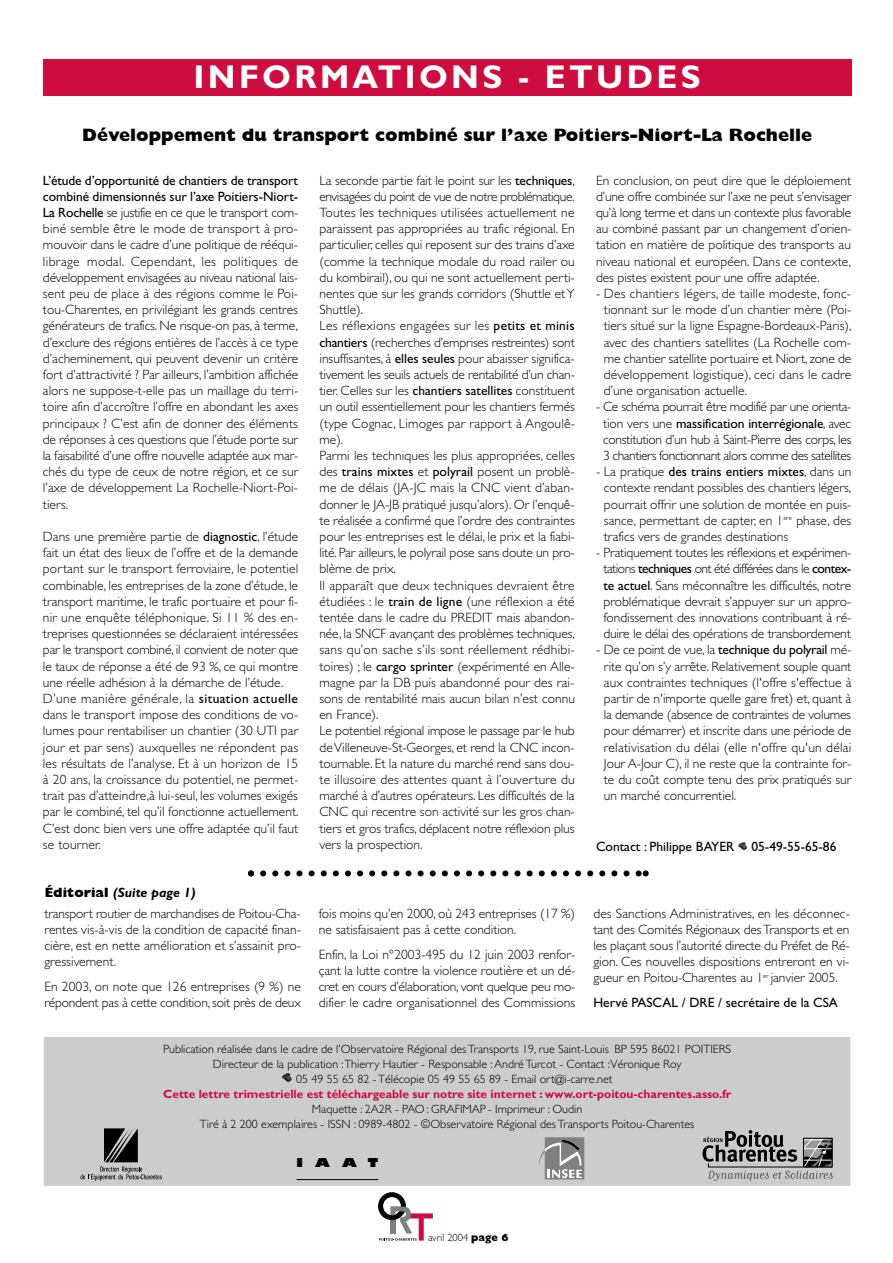
<style>
.page{position:relative;width:893px;height:1263px;background:#fff}
.page>*{position:absolute;margin:0;border:0;box-sizing:border-box;transform-origin:0 0}
.t1{font:700 33px "Gill Sans";letter-spacing:.1em;color:#fff}
.t2{font:800 18px "Gill Sans";color:#000}
.t3{font:300 13.5px/16.2px "Gill Sans";color:#000;text-align:justify}
.t4{font:300 13.5px/16.2px "Gill Sans";letter-spacing:-.025em;color:#000;text-align:center}
.t5{font:13.5px "Gill Sans";color:#000}
.t6{font:300 12px/15px "Gill Sans";color:#000;text-align:center}
.t7{font:800 12px "Gill Sans";color:#000;scale:1.25 1}
.t8{font:300 10.5px "Gill Sans";color:#000}
.s1{font-weight:400}
.s2{font-weight:800}
.s3{font-weight:700;font-style:italic}
.s4{font-weight:700;color:#cd0d40}
</style>
<div class="page">
<svg style="left:378px;top:1192px;width:55px;height:49px"></svg>
<div style="left:43px;top:1037px;width:807px;height:149px;background:#ccc"></div>
<div style="left:43px;top:60px;width:808px;height:36px;background:#cd0d40"></div>
<hr style="left:296px;top:1179px;width:82px;height:1px;background:#000">
<svg style="left:80px;top:1128px;width:82px;height:53px"></svg>
<svg style="left:702px;top:1130px;width:130px;height:51px"></svg>
<div style="left:803px;top:1138px;width:29px;height:29px;border:1px solid #000"></div>
<div style="left:544px;top:1137px;width:40px;height:42px;background:#808080"></div>
<svg style="left:539px;top:1140px;width:43px;height:39px"></svg>
<svg style="left:248px;top:870px;width:400px;height:6px"></svg>
<h1 class="t1" style="left:193px;top:64px;width:508px">INFORMATIONS - ETUDES</h1>
<h2 class="t2" style="left:82px;top:128px;width:731px">Développement du transport combiné sur l’axe Poitiers-Niort-La Rochelle</h2>
<p class="t3" style="left:43px;top:173px;width:257px"><span class="s1">L’étude d’opportunité de chantiers de transport combiné dimensionnés sur l’axe Poitiers-Niort-La Rochelle</span> se justifie en ce que le transport com&shy;biné semble être le mode de transport à pro&shy;mouvoir dans le cadre d’une politique de rééqui&shy;librage modal. Cependant, les politiques de développement envisagées au niveau national lais&shy;sent peu de place à des régions comme le Poi&shy;tou-Charentes, en privilégiant les grands centres générateurs de trafics. Ne risque-on pas, à terme, d’exclure des régions entières de l’accès à ce type d’acheminement, qui peuvent devenir un critère fort d’attractivité ? Par ailleurs, l’ambition affichée alors ne suppose-t-elle pas un maillage du terri&shy;toire afin d’accroître l’offre en abondant les axes principaux ? C’est afin de donner des éléments de réponses à ces questions que l’étude porte sur la faisabilité d’une offre nouvelle adaptée aux mar&shy;chés du type de ceux de notre région, et ce sur l’axe de développement La Rochelle-Niort-Poi&shy;tiers.</p>
<p class="t3" style="left:43px;top:530px;width:257px;text-align:left">Dans une première partie de <span class="s1">diagnostic</span>, l’étude fait un état des lieux de l’offre et de la demande portant sur le transport ferroviaire, le potentiel combinable, les entreprises de la zone d’étude, le transport maritime, le trafic portuaire et pour fi&shy;nir une enquête téléphonique. Si 11 % des en&shy;treprises questionnées se déclaraient intéressées par le transport combiné, il convient de noter que le taux de réponse a été de 93 %, ce qui montre une réelle adhésion à la démarche de l’étude.<br>D’une manière générale, la <span class="s1">situation actuelle </span>dans le transport impose des conditions de vo&shy;lumes pour rentabiliser un chantier (30 UTI par jour et par sens) auxquelles ne répondent pas les résultats de l’analyse. Et à un horizon de 15 à 20 ans, la croissance du potentiel, ne permet&shy;trait pas d’atteindre,à lui-seul, les volumes exigés par le combiné, tel qu’il fonctionne actuellement.<br>C’est donc bien vers une offre adaptée qu’il faut se tourner.</p>
<p class="t3" style="left:44px;top:883px;width:258px;line-height:21px"><span class="s2">Éditorial</span> <span class="s3">(Suite page 1)<br></span>transport routier de marchandises de Poitou-Cha-</p>
<p class="t3" style="left:44px;top:922px;width:258px">rentes vis-à-vis de la condition de capacité finan&shy;cière, est en nette amélioration et s’assainit pro&shy;gressivement.</p>
<p class="t3" style="left:44px;top:980px;width:258px">En 2003, on note que 126 entreprises (9 %) ne répondent pas à cette condition, soit près de deux</p>
<p class="t3" style="left:319px;top:173px;width:257px;text-align:left">La seconde partie fait le point sur les <span class="s1">techniques</span>, envisagées du point de vue de notre problématique.<br>Toutes les techniques utilisées actuellement ne paraissent pas appropriées au trafic régional. En particulier, celles qui reposent sur des trains d’axe (comme la technique modale du road railer ou du kombirail), ou qui ne sont actuellement perti&shy;nentes que sur les grands corridors (Shuttle et Y Shuttle).<br>Les réflexions engagées sur les <span class="s1">petits et minis chantiers</span> (recherches d’emprises restreintes) sont insuffisantes, à <span class="s1">elles seules</span> pour abaisser significa&shy;tivement les seuils actuels de rentabilité d’un chan&shy;tier. Celles sur les <span class="s1">chantiers satellites</span> constituent un outil essentiellement pour les chantiers fermés (type Cognac, Limoges par rapport à Angoulê&shy;me).<br>Parmi les techniques les plus appropriées, celles des <span class="s1">trains mixtes</span> et <span class="s1">polyrail</span> posent un problè&shy;me de délais (JA-JC mais la CNC vient d’aban&shy;donner le JA-JB pratiqué jusqu’alors). Or l’enquê&shy;te réalisée a confirmé que l’ordre des contraintes pour les entreprises est le délai, le prix et la fiabi&shy;lité. Par ailleurs, le polyrail pose sans doute un pro&shy;blème de prix.<br>Il apparaît que deux techniques devraient être étudiées : le <span class="s1">train de ligne</span> (une réflexion a été tentée dans le cadre du PREDIT mais abandon&shy;née, la SNCF avançant des problèmes techniques, sans qu’on sache s’ils sont réellement rédhibi&shy;toires) ; le <span class="s1">cargo sprinter</span> (expérimenté en Alle&shy;magne par la DB puis abandonné pour des rai&shy;sons de rentabilité mais aucun bilan n’est connu en France).<br>Le potentiel régional impose le passage par le hub de Villeneuve-St-Georges, et rend la CNC incon&shy;tournable. Et la nature du marché rend sans dou&shy;te illusoire des attentes quant à l’ouverture du marché à d’autres opérateurs. Les difficultés de la CNC qui recentre son activité sur les gros chan&shy;tiers et gros trafics, déplacent notre réflexion plus vers la prospection.</p>
<p class="t3" style="left:596px;top:173px;width:257px">En conclusion, on peut dire que le déploiement d’une offre combinée sur l’axe ne peut s’envisager qu’à long terme et dans un contexte plus favorable au combiné passant par un changement d’orien&shy;tation en matière de politique des transports au niveau national et européen. Dans ce contexte, des pistes existent pour une offre adaptée.</p>
<p class="t3" style="left:604px;top:287px;width:249px;text-indent:-8px">- Des chantiers légers, de taille modeste, fonc&shy;tionnant sur le mode d’un chantier mère (Poi&shy;tiers situé sur la ligne Espagne-Bordeaux-Paris), avec des chantiers satellites (La Rochelle com&shy;me chantier satellite portuaire et Niort, zone de développement logistique), ceci dans le cadre d’une organisation actuelle.</p>
<p class="t4" style="left:596px;top:400px;width:257px">- Ce schéma pourrait être modifié par une orienta&shy;tion vers une <span class="s1">massification interrégionale</span>, avec constitution d’un hub à Saint-Pierre des corps, les 3 chantiers fonctionnant alors comme des satellites</p>
<p class="t3" style="left:604px;top:465px;width:249px;text-indent:-8px">- La pratique <span class="s1">des trains entiers mixtes</span>, dans un contexte rendant possibles des chantiers légers, pourrait offrir une solution de montée en puis&shy;sance, permettant de capter, en 1<sup>ere</sup> phase, des trafics vers de grandes destinations</p>
<p class="t3" style="left:596px;top:546px;width:257px;text-align:center">- Pratiquement toutes les réflexions et expérimen&shy;tations <span class="s1">techniques</span> ont été différées dans le <span class="s1">contex&shy;te actuel</span>. Sans méconnaître les difficultés, notre problématique devrait s’appuyer sur un appro&shy;fondissement des innovations contribuant à ré&shy;duire le délai des opérations de transbordement</p>
<p class="t3" style="left:604px;top:643px;width:249px;text-indent:-8px">- De ce point de vue, la <span class="s1">technique du polyrail</span> mé&shy;rite qu’on s’y arrête. Relativement souple quant aux contraintes techniques (l'offre s'effectue à partir de n'importe quelle gare fret) et, quant à la demande (absence de contraintes de volumes pour démarrer) et inscrite dans une période de relativisation du délai (elle n'offre qu'un délai Jour A-Jour C), il ne reste que la contrainte for&shy;te du coût compte tenu des prix pratiqués sur un marché concurrentiel.</p>
<p class="t5" style="left:596px;top:841px;width:242px">Contact : Philippe BAYER ☎ 05-49-55-65-86</p>
<p class="t3" style="left:319px;top:906px;width:258px">fois moins qu’en 2000, où 243 entreprises (17 %) ne satisfaisaient pas à cette condition.</p>
<p class="t3" style="left:319px;top:947px;width:258px">Enfin, la Loi n°2003-495 du 12 juin 2003 renfor&shy;çant la lutte contre la violence routière et un dé&shy;cret en cours d’élaboration, vont quelque peu mo&shy;difier le cadre organisationnel des Commissions</p>
<p class="t3" style="left:593px;top:906px;width:258px">des Sanctions Administratives, en les déconnec&shy;tant des Comités Régionaux des Transports et en les plaçant sous l’autorité directe du Préfet de Ré&shy;gion. Ces nouvelles dispositions entreront en vi&shy;gueur en Poitou-Charentes au 1<sup>er</sup> janvier 2005.</p>
<p class="t5" style="left:593px;top:997px;width:246px">Hervé PASCAL / DRE / secrétaire de la CSA</p>
<p class="t6" style="left:163px;top:1042px;width:569px">Publication réalisée dans le cadre de l’Observatoire Régional des Transports 19, rue Saint-Louis BP 595 86021 POITIERS Directeur de la publication :Thierry Hautier - Responsable : André Turcot - Contact :Véronique Roy<br>☎ 05 49 55 65 82 - Télécopie 05 49 55 65 89 - Email ort@i-carre.net<br><span class="s4">Cette lettre trimestrielle est téléchargeable sur notre site internet : www.ort-poitou-charentes.asso.fr</span></p>
<p class="t6" style="left:200px;top:1102px;width:496px">Maquette : 2A2R - PAO : GRAFIMAP - Imprimeur : Oudin<br>Tiré à 2 200 exemplaires - ISSN : 0989-4802 - ©Observatoire Régional des Transports Poitou-Charentes</p>
<p class="t7" style="left:296px;top:1158px;width:67px">IAAT</p>
<p class="t8" style="left:428px;top:1233px;width:82px">avril 2004 <span class="s2">page 6</span></p>
</div>
